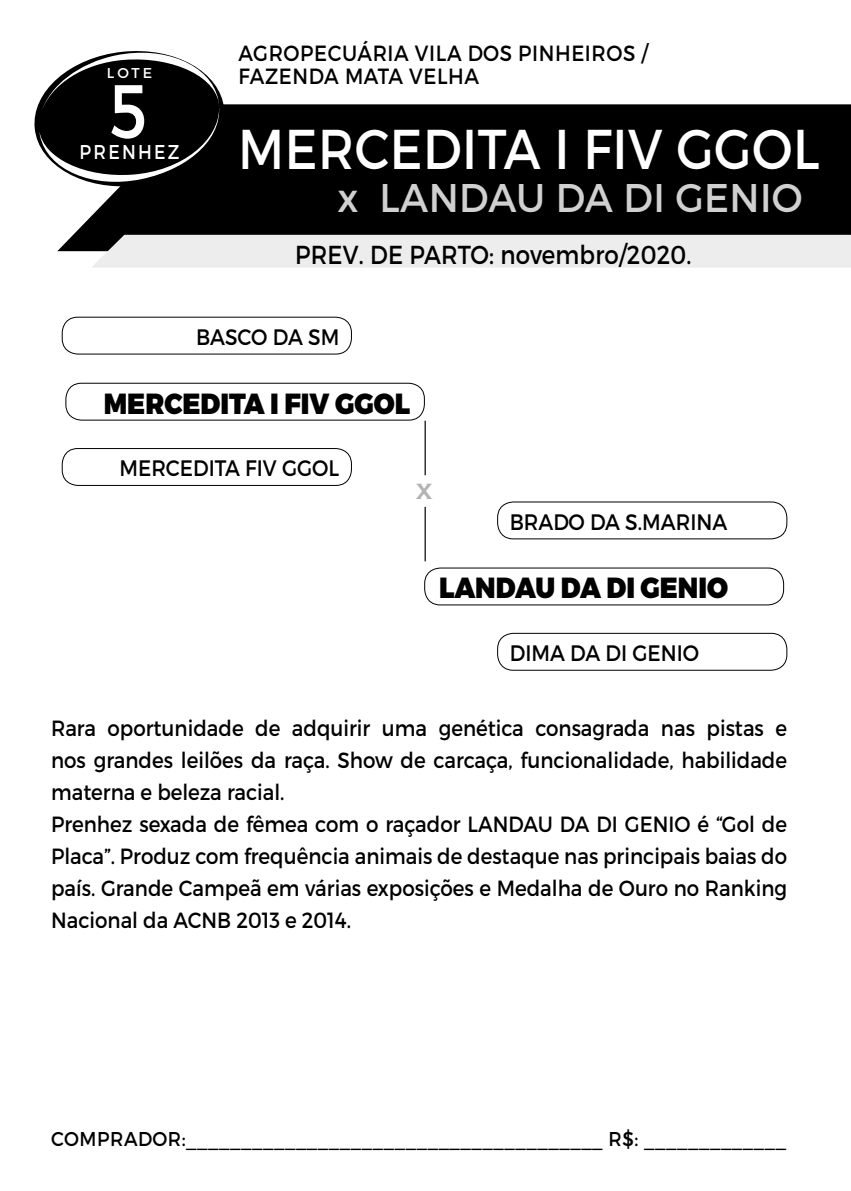
<style>
.page{position:relative;width:851px;height:1191px;background:#fff}
.page>*{position:absolute;margin:0;border:0;box-sizing:border-box;transform-origin:0 0}
.t1{font:76px "Montserrat";color:#fff;scale:.85 1}
.t2{font:56px "Montserrat";letter-spacing:.01em;color:#fff;scale:.89 1}
.t3{font:40px "Montserrat";letter-spacing:.01em;color:#d0d0d0;scale:.95 1}
.t4{font:900 29px "Montserrat";color:#000;scale:.9 1}
.t5{font:26px "Montserrat";letter-spacing:.01em;color:#000;scale:.88 1}
.t6{font:700 22.6px "Copperplate Gothic";color:#b3b2b2}
.t7{font:22.4px "Montserrat";color:#000;scale:.9 1}
.t8{font:22px/32px "Montserrat";color:#000;scale:.9 1}
.t9{font:22px/23px "Montserrat";letter-spacing:.03em;color:#000;scale:.9 1}
.t10{font:20px "Montserrat";letter-spacing:.03em;color:#000;scale:.92 1}
.t11{font:20px "Montserrat";letter-spacing:.13em;color:#fff;scale:.87 1}
.t12{font:14.2px "Montserrat";color:#fff}
</style>
<div class="page">
<div style="left:57px;top:104px;width:793px;height:147px;background:#000"></div>
<div style="left:424px;top:568px;width:359px;height:37px;border:1px solid #000;border-radius:16px"></div>
<div style="left:497px;top:502px;width:290px;height:37px;border:1px solid #000;border-radius:16px"></div>
<div style="left:497px;top:633px;width:290px;height:37px;border:1px solid #000;border-radius:16px"></div>
<div style="left:66px;top:383px;width:358px;height:37px;border:1px solid #000;border-radius:16px"></div>
<div style="left:62px;top:317px;width:290px;height:37px;border:1px solid #000;border-radius:16px"></div>
<div style="left:62px;top:448px;width:290px;height:38px;border:1px solid #000;border-radius:16px"></div>
<hr style="left:424px;top:421px;width:1px;height:54px;background:#000">
<hr style="left:424px;top:507px;width:1px;height:54px;background:#000">
<svg style="left:34px;top:51px;width:194px;height:140px"></svg>
<div style="left:91px;top:235px;width:759px;height:33px;background:#ededed"></div>
<p class="t12" style="left:107px;top:64px;width:47px">LOTE</p>
<h1 class="t1" style="left:110px;top:65px;width:45px">5</h1>
<p class="t11" style="left:79px;top:140px;width:116px">PRENHEZ</p>
<p class="t9" style="left:238px;top:42px;width:456px">AGROPECUÁRIA VILA DOS PINHEIROS /<br>FAZENDA MATA VELHA</p>
<h2 class="t2" style="left:238px;top:114px;width:654px">MERCEDITA I FIV GGOL</h2>
<h3 class="t3" style="left:337px;top:174px;width:491px">x LANDAU DA DI GENIO</h3>
<p class="t5" style="left:295px;top:239px;width:451px">PREV. DE PARTO: novembro/2020.</p>
<p class="t7" style="left:196px;top:323px;width:161px">BASCO DA SM</p>
<h3 class="t4" style="left:104px;top:386px;width:341px">MERCEDITA I FIV GGOL</h3>
<p class="t7" style="left:119px;top:454px;width:246px">MERCEDITA FIV GGOL</p>
<p class="t6" style="left:416px;top:478px;width:18px">X</p>
<p class="t7" style="left:509px;top:508px;width:243px">BRADO DA S.MARINA</p>
<h3 class="t4" style="left:439px;top:569px;width:322px">LANDAU DA DI GENIO</h3>
<p class="t7" style="left:509px;top:639px;width:212px">DIMA DA DI GENIO</p>
<p class="t8" style="left:51px;top:712px;width:819px">Rara oportunidade de adquirir uma genética consagrada nas pistas e nos grandes leilões da raça. Show de carcaça, funcionalidade, habilidade materna e beleza racial.<br>Prenhez sexada de fêmea com o raçador LANDAU DA DI GENIO é “Gol de Placa”. Produz com frequência animais de destaque nas principais baias do país. Grande Campeã em várias exposições e Medalha de Ouro no Ranking Nacional da ACNB 2013 e 2014.</p>
<p class="t10" style="left:51px;top:1126px;width:800px">COMPRADOR:______________________________________ R$: _____________</p>
</div>
